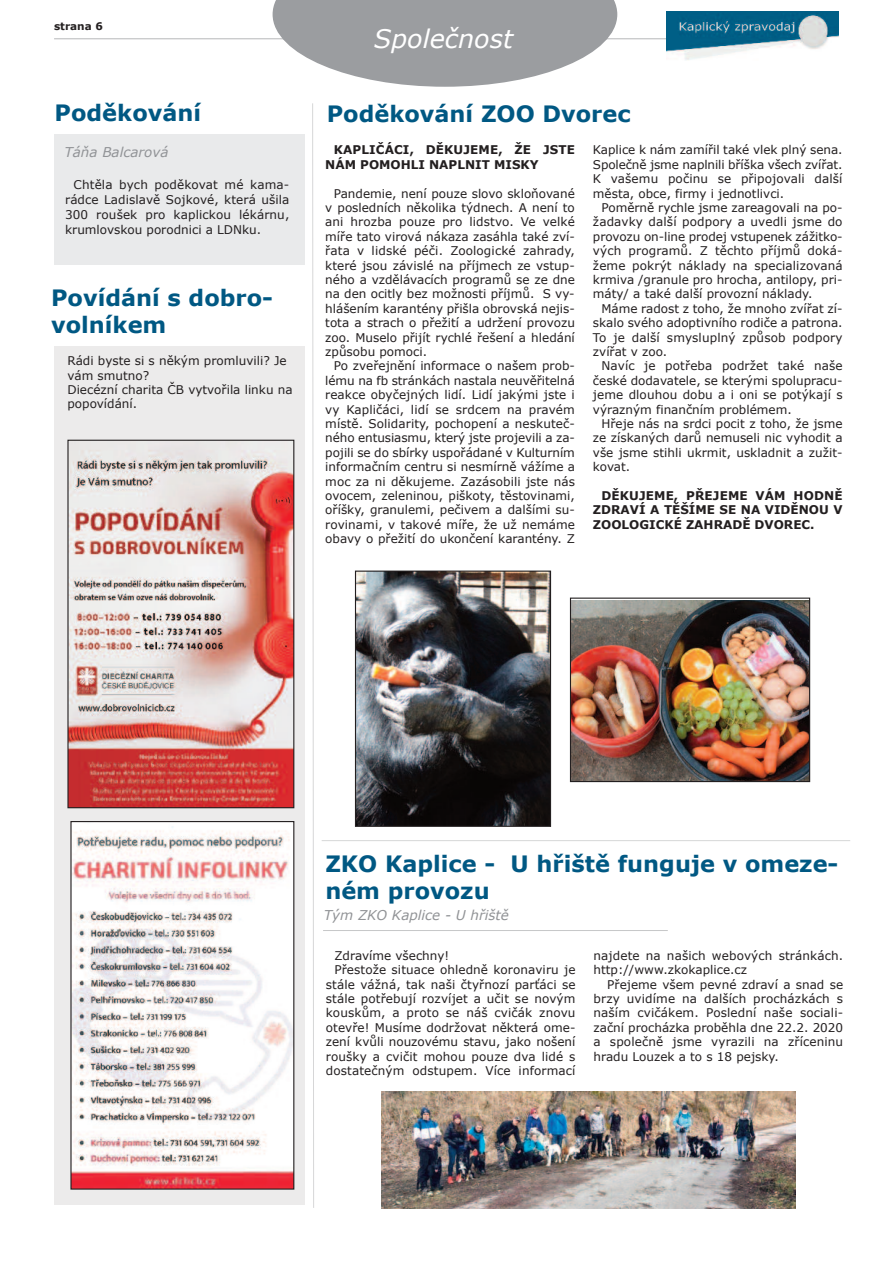
<style>
.page{position:relative;width:893px;height:1263px;background:#fff}
.page>*{position:absolute;margin:0;border:0;box-sizing:border-box;transform-origin:0 0}
.t1{font:italic 25.5px "Verdana";color:#fff}
.t2{font:700 22.5px/27px "Verdana";color:#005883}
.t3{font:italic 13.5px "Verdana";color:#919396}
.t4{font:12px/14.4px "Verdana";color:#231f20;text-align:justify}
.t5{font:700 12px/14.4px "Verdana";color:#231f20}
.t6{font:700 10.5px "Verdana";color:#231f20}
</style>
<div class="page">
<hr style="left:54px;top:38px;width:784px;height:1px;background:#cbcccd">
<img style="left:666px;top:11px;width:173px;height:49px">
<svg style="left:273px;top:0;width:344px;height:87px"></svg>
<div style="left:54px;top:135px;width:250px;height:130px;background:#e9eaeb"></div>
<svg style="left:312px;top:103px;width:2px;height:1105px"></svg>
<div style="left:54px;top:346px;width:250px;height:859px;background:#ecebeb"></div>
<img style="left:69px;top:450px;width:223px;height:356px">
<div style="left:67px;top:440px;width:227px;height:368px;border:1px solid #231f20"></div>
<img style="left:72px;top:823px;width:220px;height:364px">
<div style="left:70px;top:821px;width:224px;height:368px;border:1px solid #231f20"></div>
<img style="left:572px;top:600px;width:236px;height:180px">
<div style="left:570px;top:598px;width:240px;height:184px;border:1px solid #231f20"></div>
<img style="left:357px;top:573px;width:192px;height:252px">
<div style="left:355px;top:571px;width:196px;height:256px;border:1px solid #231f20"></div>
<hr style="left:323px;top:930px;width:345px;height:1px;background:#c7c8c9">
<img style="left:381px;top:1092px;width:415px;height:117px">
<hr style="left:322px;top:840px;width:528px;height:1px;background:#dbdcdc">
<p class="t6" style="left:54px;top:19px;width:50px">strana 6</p>
<h2 class="t2" style="left:55px;top:98px;width:148px">Poděkování</h2>
<p class="t3" style="left:64px;top:143px;width:106px">Táňa Balcarová</p>
<p class="t4" style="left:65px;top:177px;width:226px;line-height:15px;text-indent:9px">Chtěla bych poděkovat mé kama&shy;rádce Ladislavě Sojkové, která ušila 300 roušek pro kaplickou lékárnu, krumlovskou porodnici a LDNku.</p>
<h2 class="t2" style="left:51px;top:284px;width:223px">Povídání s dobro&shy;volníkem</h2>
<p class="t4" style="left:67px;top:353px;width:227px;text-align:left">Rádi byste si s někým promluvili? Je vám smutno?<br>Diecézní charita ČB vytvořila linku na popovídání.</p>
<h1 class="t1" style="left:374px;top:22px;width:141px">Společnost</h1>
<h2 class="t2" style="left:327px;top:99px;width:305px">Poděkování ZOO Dvorec</h2>
<p class="t5" style="left:325px;top:142px;width:251px;text-indent:9px">KAPLIČÁCI, DĚKUJEME, ŽE JSTE<br>NÁM POMOHLI NAPLNIT MISKY</p>
<p class="t4" style="left:325px;top:186px;width:251px;text-indent:9px">Pandemie, není pouze slovo skloňované v posledních několika týdnech. A není to ani hrozba pouze pro lidstvo. Ve velké míře tato virová nákaza zasáhla také zví&shy;řata v lidské péči. Zoologické zahrady, které jsou závislé na příjmech ze vstup&shy;ného a vzdělávacích programů se ze dne na den ocitly bez možnosti příjmů. S vy&shy;hlášením karantény přišla obrovská nejis&shy;tota a strach o přežití a udržení provozu zoo. Muselo přijít rychlé řešení a hledání způsobu pomoci.</p>
<p class="t4" style="left:325px;top:358px;width:251px;text-indent:9px">Po zveřejnění informace o našem prob&shy;lému na fb stránkách nastala neuvěřitelná reakce obyčejných lidí. Lidí jakými jste i vy Kapličáci, lidí se srdcem na pravém místě. Solidarity, pochopení a neskuteč&shy;ného entusiasmu, který jste projevili a za&shy;pojili se do sbírky uspořádané v Kulturním informačním centru si nesmírně vážíme a moc za ni děkujeme. Zazásobili jste nás ovocem, zeleninou, piškoty, těstovinami, oříšky, granulemi, pečivem a dalšími su&shy;rovinami, v takové míře, že už nemáme obavy o přežití do ukončení karantény. Z</p>
<p class="t4" style="left:593px;top:142px;width:251px">Kaplice k nám zamířil také vlek plný sena.<br>Společně jsme naplnili bříška všech zvířat.<br>K vašemu počinu se připojovali další města, obce, firmy i jednotlivci.</p>
<p class="t4" style="left:593px;top:200px;width:251px;text-indent:9px">Poměrně rychle jsme zareagovali na po&shy;žadavky další podpory a uvedli jsme do provozu on-line prodej vstupenek zážitko&shy;vých programů. Z těchto příjmů doká&shy;žeme pokrýt náklady na specializovaná krmiva /granule pro hrocha, antilopy, pri&shy;máty/ a také další provozní náklady.</p>
<p class="t4" style="left:593px;top:301px;width:251px;text-indent:9px">Máme radost z toho, že mnoho zvířat zí&shy;skalo svého adoptivního rodiče a patrona.<br>To je další smysluplný způsob podpory zvířat v zoo.</p>
<p class="t4" style="left:593px;top:358px;width:251px;text-indent:9px">Navíc je potřeba podržet také naše české dodavatele, se kterými spolupracu&shy;jeme dlouhou dobu a i oni se potýkají s výrazným finančním problémem.</p>
<p class="t4" style="left:593px;top:416px;width:251px;text-indent:9px">Hřeje nás na srdci pocit z toho, že jsme ze získaných darů nemuseli nic vyhodit a vše jsme stihli ukrmit, uskladnit a zužit&shy;kovat.</p>
<p class="t5" style="left:593px;top:488px;width:251px;text-align:justify;text-indent:9px">DĚKUJEME, PŘEJEME VÁM HODNĚ ZDRAVÍ A TĚŠÍME SE NA VIDĚNOU V ZOOLOGICKÉ ZAHRADĚ DVOREC.</p>
<h2 class="t2" style="left:325px;top:849px;width:515px">ZKO Kaplice - U hřiště funguje v omeze&shy;ném provozu</h2>
<p class="t3" style="left:324px;top:907px;width:187px">Tým ZKO Kaplice - U hřiště</p>
<p class="t4" style="left:334px;top:948px;width:116px">Zdravíme všechny!</p>
<p class="t4" style="left:334px;top:962px;width:243px">Přestože situace ohledně koronaviru je</p>
<p class="t4" style="left:326px;top:977px;width:251px">stále vážná, tak naši čtyřnozí parťáci se</p>
<p class="t4" style="left:326px;top:991px;width:251px">stále potřebují rozvíjet a učit se novým</p>
<p class="t4" style="left:326px;top:1005px;width:251px">kouskům, a proto se náš cvičák znovu</p>
<p class="t4" style="left:326px;top:1020px;width:251px">otevře! Musíme dodržovat některá ome-</p>
<p class="t4" style="left:326px;top:1034px;width:251px">zení kvůli nouzovému stavu, jako nošení</p>
<p class="t4" style="left:326px;top:1049px;width:251px">roušky a cvičit mohou pouze dva lidé s</p>
<p class="t4" style="left:326px;top:1063px;width:251px">dostatečným odstupem. Více informací</p>
<p class="t4" style="left:593px;top:948px;width:251px">najdete na našich webových stránkách. http://www.zkokaplice.cz</p>
<p class="t4" style="left:593px;top:977px;width:251px;text-indent:14px">Přejeme všem pevné zdraví a snad se brzy uvidíme na dalších procházkách s naším cvičákem. Poslední naše sociali&shy;zační procházka proběhla dne 22.2. 2020 a společně jsme vyrazili na zříceninu hradu Louzek a to s 18 pejsky.</p>
</div>
